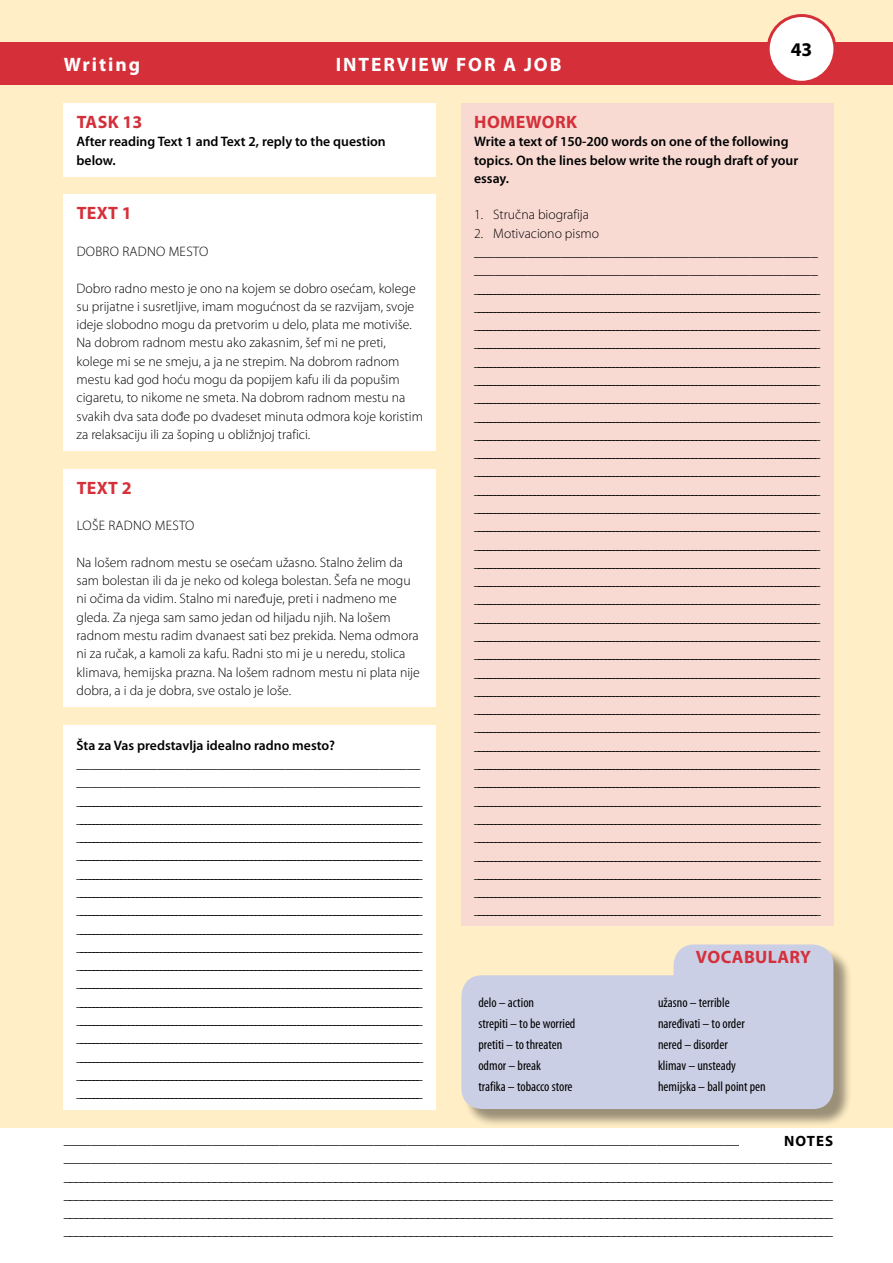
<style>
.page{position:relative;width:893px;height:1263px;background:#fff}
.page>*{position:absolute;margin:0;border:0;box-sizing:border-box;transform-origin:0 0}
.t1{font:700 19.5px "Myriad Pro";letter-spacing:.1em;color:#fff}
.t2{font:700 19.5px "Myriad Pro";color:#000}
.t3{font:700 18px "Myriad Pro";letter-spacing:.02em;color:#d5303a}
.t4{font:700 15px "Myriad Pro";letter-spacing:.07em;color:#000}
.t5{font:300 13.8px/18.3px "Myriad Pro";color:#000}
.t6{font:600 13.8px/18.3px "Myriad Pro";color:#000}
.t7{font:condensed 13.8px/21px "Myriad Pro";color:#000}
.t8{font:300 13.8px "Myriad Pro";letter-spacing:.02em;color:#000}
</style>
<div class="page">
<div style="left:0;top:0;width:893px;height:1127px;background:#ffeec6"></div>
<div style="left:0;top:43px;width:893px;height:42px;background:#d5303a"></div>
<div style="left:768px;top:16px;width:67px;height:66px;background:#fff;border-radius:50%"></div>
<div style="left:767px;top:14px;width:69px;height:70px;border:3px solid #d5303a;border-radius:50%"></div>
<div style="left:464px;top:947px;width:388px;height:181px;background:#000;opacity:.4"></div>
<svg style="left:461px;top:944px;width:372px;height:165px;fill:#cbcfe5"></svg>
<div style="left:461px;top:103px;width:372px;height:823px;background:#f8dad3"></div>
<div style="left:64px;top:103px;width:372px;height:73px;background:#fff"></div>
<div style="left:64px;top:195px;width:372px;height:256px;background:#fff"></div>
<div style="left:64px;top:469px;width:372px;height:238px;background:#fff"></div>
<div style="left:64px;top:725px;width:372px;height:384px;background:#fff"></div>
<h1 class="t1" style="left:64px;top:52px;width:78px">Writing</h1>
<h1 class="t1" style="left:336px;top:52px;width:227px">INTERVIEW FOR A JOB</h1>
<h1 class="t2" style="left:791px;top:37px;width:23px">43</h1>
<h2 class="t3" style="left:77px;top:110px;width:67px">TASK 13</h2>
<p class="t6" style="left:77px;top:132px;width:311px">After reading Text 1 and Text 2, reply to the question below.</p>
<h2 class="t3" style="left:77px;top:202px;width:57px">TEXT 1</h2>
<p class="t8" style="left:77px;top:243px;width:133px">DOBRO RADNO MESTO</p>
<p class="t5" style="left:77px;top:279px;width:348px">Dobro radno mesto je ono na kojem se dobro osećam, kolege su prijatne i susretljive, imam mogućnost da se razvijam, svoje ideje slobodno mogu da pretvorim u delo, plata me motiviše.<br>Na dobrom radnom mestu ako zakasnim, šef mi ne preti, kolege mi se ne smeju, a ja ne strepim. Na dobrom radnom mestu kad god hoću mogu da popijem kafu ili da popušim cigaretu, to nikome ne smeta. Na dobrom radnom mestu na svakih dva sata dođe po dvadeset minuta odmora koje koristim za relaksaciju ili za šoping u obližnjoj trafici.</p>
<h2 class="t3" style="left:77px;top:476px;width:57px">TEXT 2</h2>
<p class="t8" style="left:77px;top:517px;width:119px">LOŠE RADNO MESTO</p>
<p class="t5" style="left:77px;top:553px;width:345px">Na lošem radnom mestu se osećam užasno. Stalno želim da sam bolestan ili da je neko od kolega bolestan. Šefa ne mogu ni očima da vidim. Stalno mi naređuje, preti i nadmeno me gleda. Za njega sam samo jedan od hiljadu njih. Na lošem radnom mestu radim dvanaest sati bez prekida. Nema odmora ni za ručak, a kamoli za kafu. Radni sto mi je u neredu, stolica klimava, hemijska prazna. Na lošem radnom mestu ni plata nije dobra, a i da je dobra, sve ostalo je loše.</p>
<p class="t6" style="left:77px;top:735px;width:260px">Šta za Vas predstavlja idealno radno mesto?</p>
<p class="t5" style="left:77px;top:754px;width:348px">___________________________________________________ ___________________________________________________ _______________________________________________________________________________________ _______________________________________________________________________________________ _______________________________________________________________________________________ _______________________________________________________________________________________ _______________________________________________________________________________________ _______________________________________________________________________________________ _______________________________________________________________________________________ _______________________________________________________________________________________ _______________________________________________________________________________________ _______________________________________________________________________________________ _______________________________________________________________________________________ _______________________________________________________________________________________ _______________________________________________________________________________________ _______________________________________________________________________________________ ______________________________________________________________________________________ _______________________________________________________________________________________ _______________________________________________________________________________________</p>
<h2 class="t3" style="left:474px;top:110px;width:104px">HOMEWORK</h2>
<p class="t6" style="left:474px;top:132px;width:326px">Write a text of 150-200 words on one of the following topics. On the lines below write the rough draft of your essay.</p>
<p class="t5" style="left:474px;top:206px;width:116px">1. Stručna biografija</p>
<p class="t5" style="left:474px;top:224px;width:348px">2. Motivaciono pismo ___________________________________________________ ___________________________________________________ _______________________________________________________________________________________ _______________________________________________________________________________________ _______________________________________________________________________________________ _______________________________________________________________________________________ _______________________________________________________________________________________ _______________________________________________________________________________________ _______________________________________________________________________________________ _______________________________________________________________________________________ _______________________________________________________________________________________ _______________________________________________________________________________________ _______________________________________________________________________________________ _______________________________________________________________________________________ _______________________________________________________________________________________ _______________________________________________________________________________________ _______________________________________________________________________________________ _______________________________________________________________________________________ _______________________________________________________________________________________ _______________________________________________________________________________________ _______________________________________________________________________________________ _______________________________________________________________________________________ _______________________________________________________________________________________ _______________________________________________________________________________________ _______________________________________________________________________________________ _______________________________________________________________________________________ _______________________________________________________________________________________ _______________________________________________________________________________________ _______________________________________________________________________________________ _______________________________________________________________________________________ ______________________________________________________________________________________ ______________________________________________________________________________________ ______________________________________________________________________________________ ______________________________________________________________________________________ ______________________________________________________________________________________ ______________________________________________________________________________________ ______________________________________________________________________________________</p>
<h2 class="t3" style="left:696px;top:945px;width:117px">VOCABULARY</h2>
<p class="t7" style="left:478px;top:992px;width:99px">delo – action<br>strepiti – to be worried pretiti – to threaten odmor – break<br>trafika – tobacco store</p>
<p class="t7" style="left:658px;top:992px;width:109px">užasno – terrible naređivati – to order nered – disorder<br>klimav – unsteady hemijska – ball point pen</p>
<p class="t4" style="left:784px;top:1131px;width:51px">NOTES</p>
<p class="t5" style="left:64px;top:1130px;width:771px;text-align:justify">__________________________________________________________________________________________________________________ __________________________________________________________________________________________________________________ _____________________________________________________________________________________________________________________________________ _____________________________________________________________________________________________________________________________________ _____________________________________________________________________________________________________________________________________ _____________________________________________________________________________________________________________________________________</p>
</div>
